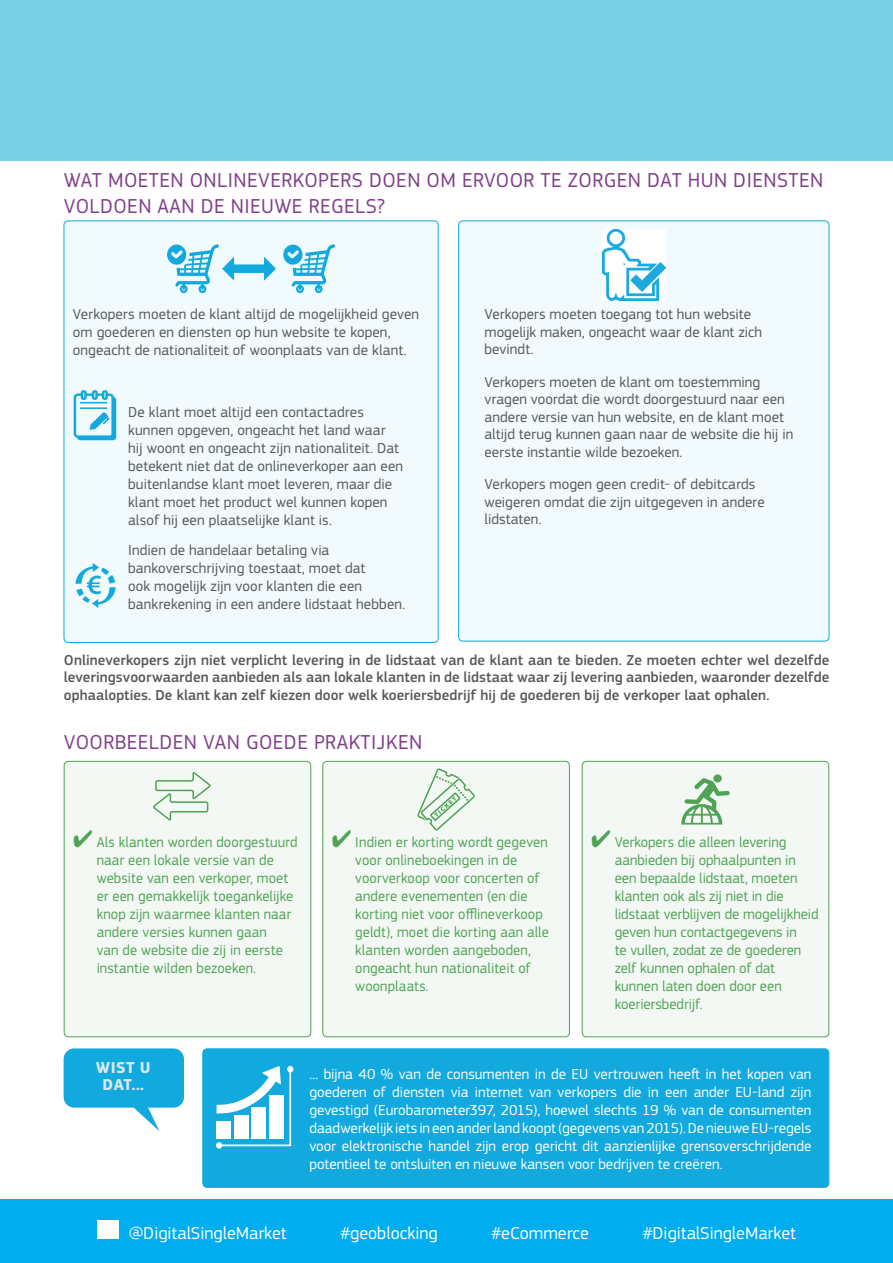
<style>
.page{position:relative;width:893px;height:1263px;background:#fff}
.page>*{position:absolute;margin:0;border:0;box-sizing:border-box;transform-origin:0 0}
.Sub_title{font:21px/25.2px "EC Square Sans Pro";letter-spacing:.02em;color:#813f8a}
.Sub_title-2{font:18px "EC Square Sans Pro";color:#fff}
.Sub_title-3{font:700 16.5px "EC Square Sans Pro";letter-spacing:.02em;color:#d8e9f1}
.Text_Box{font:15px/18px "EC Square Sans Pro";letter-spacing:.005em;color:#4ea354}
.Text_Box-2{font:15px/18px "EC Square Sans Pro";letter-spacing:.01em;color:#57585a}
.Text_Box-3{font:15px/18px "EC Square Sans Pro";color:#fff;text-align:justify}
.body_text{font:15px/17.5px "EC Square Sans Pro";letter-spacing:.005em;color:#57585a}
.body_text-2{font:500 15px/17.5px "EC Square Sans Pro";letter-spacing:.005em;color:#57585a;text-align:justify}
</style>
<div class="page">
<div style="left:0;top:0;width:893px;height:160px;background:#78d0e4"></div>
<div style="left:64px;top:221px;width:374px;height:421px;background:#f1fafc;border-radius:4px"></div>
<div style="left:459px;top:221px;width:370px;height:420px;background:#f1fafc;border-radius:4px"></div>
<div style="left:458px;top:220px;width:371px;height:421px;border:1px solid #12a9de;border-radius:4px"></div>
<div style="left:64px;top:761px;width:247px;height:276px;background:#f4f8f4;border-radius:4px"></div>
<div style="left:64px;top:761px;width:247px;height:276px;border:1px solid #4ea354;border-radius:4px"></div>
<div style="left:323px;top:761px;width:246px;height:276px;background:#f4f8f4;border-radius:4px"></div>
<div style="left:322px;top:761px;width:248px;height:276px;border:1px solid #4ea354;border-radius:4px"></div>
<div style="left:582px;top:761px;width:247px;height:276px;background:#f4f8f4;border-radius:4px"></div>
<div style="left:582px;top:761px;width:247px;height:276px;border:1px solid #4ea354;border-radius:4px"></div>
<svg style="left:153px;top:772px;width:58px;height:48px"></svg>
<img style="left:603px;top:230px;width:63px;height:71px">
<svg style="left:283px;top:244px;width:52px;height:49px"></svg>
<svg style="left:167px;top:244px;width:109px;height:49px"></svg>
<svg style="left:417px;top:768px;width:58px;height:62px"></svg>
<svg style="left:681px;top:774px;width:49px;height:50px"></svg>
<div style="left:203px;top:1049px;width:626px;height:138px;background:#12a9de;border-radius:4px"></div>
<div style="left:202px;top:1048px;width:627px;height:140px;border:1px solid #12a9de;border-radius:4px"></div>
<svg style="left:74px;top:390px;width:42px;height:50px"></svg>
<hr style="left:80px;top:407px;width:27px;height:2px;background:#12a9de">
<svg style="left:75px;top:563px;width:41px;height:45px"></svg>
<svg style="left:216px;top:1066px;width:77px;height:83px"></svg>
<div style="left:0;top:1199px;width:893px;height:64px;background:#00aeef"></div>
<img style="left:97px;top:1221px;width:22px;height:17px">
<svg style="left:64px;top:1048px;width:120px;height:83px"></svg>
<div style="left:73px;top:1052px;width:103px;height:51px;background:#12a9de"></div>
<p class="Sub_title" style="left:64px;top:168px;width:761px">WAT MOETEN ONLINEVERKOPERS DOEN OM ERVOOR TE ZORGEN DAT HUN DIENSTEN<br>VOLDOEN AAN DE NIEUWE REGELS?</p>
<p class="Text_Box-2" style="left:73px;top:305px;width:348px">Verkopers moeten de klant altijd de mogelijkheid geven om goederen en diensten op hun website te kopen, ongeacht de nationaliteit of woonplaats van de klant.</p>
<p class="Text_Box-2" style="left:128px;top:403px;width:276px">De klant moet altijd een contactadres kunnen opgeven, ongeacht het land waar hij woont en ongeacht zijn nationaliteit. Dat betekent niet dat de onlineverkoper aan een buitenlandse klant moet leveren, maar die klant moet het product wel kunnen kopen alsof hij een plaatselijke klant is.</p>
<p class="Text_Box-2" style="left:128px;top:541px;width:279px">Indien de handelaar betaling via bankoverschrijving toestaat, moet dat<br>ook mogelijk zijn voor klanten die een bankrekening in een andere lidstaat hebben.</p>
<p class="body_text" style="left:484px;top:305px;width:279px">Verkopers moeten toegang tot hun website mogelijk maken, ongeacht waar de klant zich bevindt.</p>
<p class="body_text" style="left:484px;top:373px;width:310px">Verkopers moeten de klant om toestemming vragen voordat die wordt doorgestuurd naar een andere versie van hun website, en de klant moet altijd terug kunnen gaan naar de website die hij in eerste instantie wilde bezoeken.</p>
<p class="body_text" style="left:484px;top:476px;width:282px">Verkopers mogen geen credit- of debitcards weigeren omdat die zijn uitgegeven in andere lidstaten.</p>
<p class="body_text-2" style="left:64px;top:651px;width:767px">Onlineverkopers zijn niet verplicht levering in de lidstaat van de klant aan te bieden. Ze moeten echter wel dezelfde leveringsvoorwaarden aanbieden als aan lokale klanten in de lidstaat waar zij levering aanbieden, waaronder dezelfde ophaalopties. De klant kan zelf kiezen door welk koeriersbedrijf hij de goederen bij de verkoper laat ophalen.</p>
<p class="Sub_title" style="left:64px;top:729px;width:360px">VOORBEELDEN VAN GOEDE PRAKTIJKEN</p>
<p class="Text_Box" style="left:97px;top:833px;width:203px;text-indent:-24px">✔ Als klanten worden doorgestuurd naar een lokale versie van de website van een verkoper, moet er een gemakkelijk toegankelijke knop zijn waarmee klanten naar andere versies kunnen gaan<br>van de website die zij in eerste instantie wilden bezoeken.</p>
<p class="Text_Box" style="left:355px;top:833px;width:195px;text-indent:-24px">✔ Indien er korting wordt gegeven voor onlineboekingen in de voorverkoop voor concerten of andere evenementen (en die korting niet voor offlineverkoop geldt), moet die korting aan alle klanten worden aangeboden, ongeacht hun nationaliteit of woonplaats.</p>
<p class="Text_Box" style="left:615px;top:833px;width:205px;text-indent:-24px">✔ Verkopers die alleen levering aanbieden bij ophaalpunten in een bepaalde lidstaat, moeten klanten ook als zij niet in die lidstaat verblijven de mogelijkheid geven hun contactgegevens in<br>te vullen, zodat ze de goederen zelf kunnen ophalen of dat kunnen laten doen door een koeriersbedrijf.</p>
<p class="Sub_title-3" style="left:96px;top:1057px;width:56px">WIST U</p>
<p class="Sub_title-3" style="left:103px;top:1075px;width:43px">DAT...</p>
<p class="Text_Box-3" style="left:309px;top:1065px;width:503px">... bijna 40 % van de consumenten in de EU vertrouwen heeft in het kopen van goederen of diensten via internet van verkopers die in een ander EU-land zijn gevestigd (Eurobarometer397, 2015), hoewel slechts 19 % van de consumenten daadwerkelijk iets in een ander land koopt (gegevens van 2015). De nieuwe EU-regels voor elektronische handel zijn erop gericht dit aanzienlijke grensoverschrijdende potentieel te ontsluiten en nieuwe kansen voor bedrijven te creëren.</p>
<p class="Sub_title-2" style="left:129px;top:1222px;width:160px">@DigitalSingleMarket</p>
<p class="Sub_title-2" style="left:340px;top:1222px;width:99px">#geoblocking</p>
<p class="Sub_title-2" style="left:491px;top:1222px;width:99px">#eCommerce</p>
<p class="Sub_title-2" style="left:642px;top:1222px;width:155px">#DigitalSingleMarket</p>
</div>
